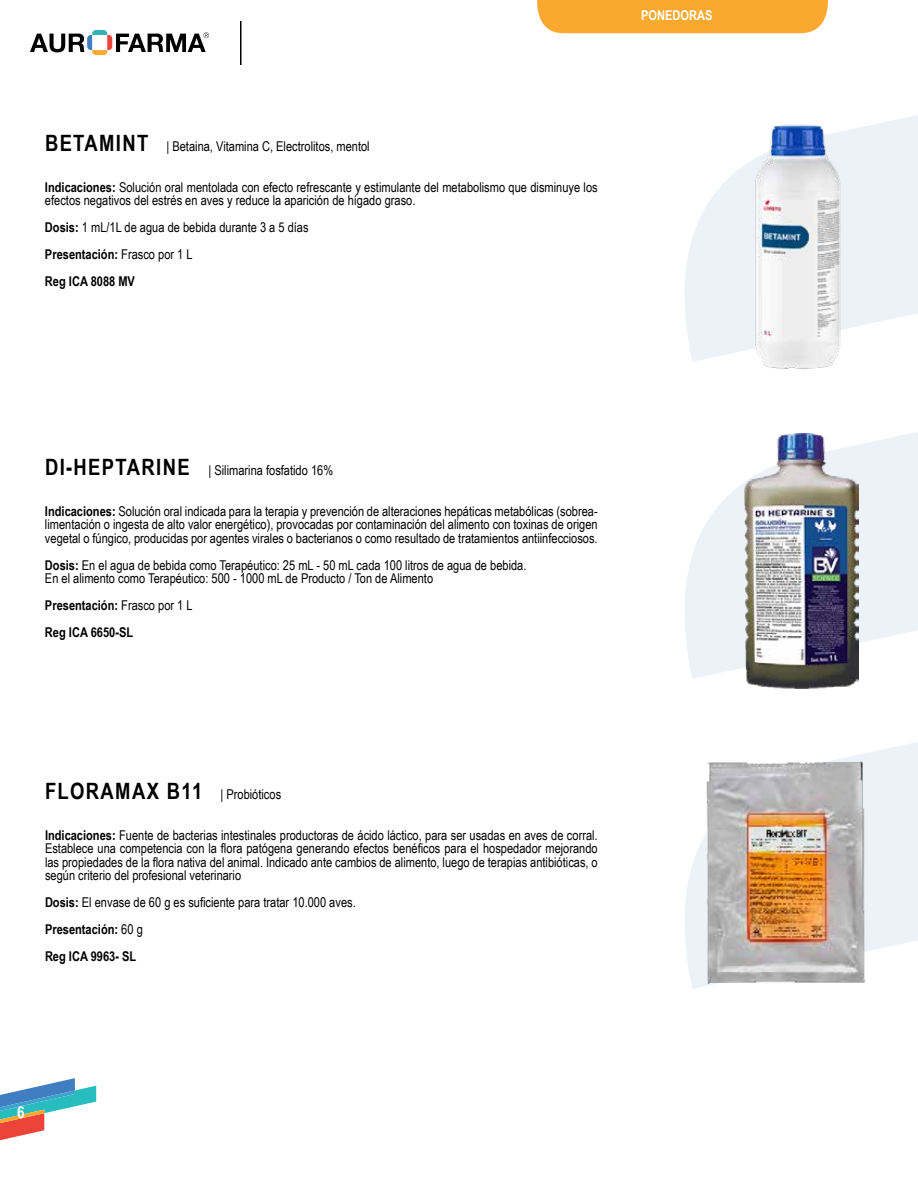
<style>
.page{position:relative;width:918px;height:1188px;background:#fff}
.page>*{position:absolute;margin:0;border:0;box-sizing:border-box;transform-origin:0 0}
.t1{font:700 16.5px "Arial Narrow";color:#fff}
.t2{font:13.5px/13.5px "Arial Narrow";color:#000}
.t3{font:700 13.5px/27px "Arial Narrow";color:#000}
.t4{font:700 13.5px "Arial Narrow";color:#fff}
.s1{font-weight:700;font-size:22.5px}
.s2{font-weight:700}
.s3{font-weight:400}
</style>
<div class="page">
<svg style="left:0;top:1078px;width:96px;height:62px"></svg>
<svg style="left:30px;top:30px;width:179px;height:25px"></svg>
<hr style="left:240px;top:21px;width:2px;height:44px;background:#000">
<div style="left:537px;top:0;width:291px;height:33px;background:#faa82f"></div>
<svg style="left:685px;top:115px;width:233px;height:247px;fill:#ecf2f8"></svg>
<svg style="left:685px;top:432px;width:233px;height:247px;fill:#ecf2f8"></svg>
<svg style="left:685px;top:742px;width:233px;height:232px;fill:#ecf2f8"></svg>
<img style="left:748px;top:115px;width:98px;height:254px">
<img style="left:745px;top:434px;width:114px;height:255px">
<img style="left:690px;top:746px;width:191px;height:243px">
<p class="t4" style="left:641px;top:5px;width:73px">PONEDORAS</p>
<p class="t2" style="left:45px;top:139px;width:326px"><span class="s1">BETAMINT</span> | Betaina, Vitamina C, Electrolitos, mentol</p>
<p class="t2" style="left:45px;top:180px;width:554px"><span class="s2">Indicaciones:</span> Solución oral mentolada con efecto refrescante y estimulante del metabolismo que disminuye los efectos negativos del estrés en aves y reduce la aparición de hígado graso.</p>
<p class="t2" style="left:45px;top:214px;width:265px;line-height:27px"><span class="s2">Dosis:</span> 1 mL/1L de agua de bebida durante 3 a 5 días<br><span class="s2">Presentación:</span> Frasco por 1 L<br><span class="s2">Reg ICA 8088 MV</span></p>
<p class="t2" style="left:45px;top:463px;width:290px"><span class="s1">DI-HEPTARINE</span> | Silimarina fosfatido 16%</p>
<p class="t2" style="left:45px;top:504px;width:554px;text-align:justify"><span class="s2">Indicaciones:</span> Solución oral indicada para la terapia y prevención de alteraciones hepáticas metabólicas (sobrea&shy;limentación o ingesta de alto valor energético), provocadas por contaminación del alimento con toxinas de origen vegetal o fúngico, producidas por agentes virales o bacterianos o como resultado de tratamientos antiinfecciosos.</p>
<p class="t2" style="left:45px;top:558px;width:483px"><span class="s2">Dosis:</span> En el agua de bebida como Terapéutico: 25 mL - 50 mL cada 100 litros de agua de bebida.<br>En el alimento como Terapéutico: 500 - 1000 mL de Producto / Ton de Alimento</p>
<p class="t3" style="left:45px;top:591px;width:149px">Presentación: <span class="s3">Frasco por 1 L<br></span>Reg ICA 6650-SL</p>
<p class="t2" style="left:45px;top:787px;width:238px"><span class="s1">FLORAMAX B11</span> | Probióticos</p>
<p class="t2" style="left:45px;top:828px;width:554px;text-align:justify"><span class="s2">Indicaciones:</span> Fuente de bacterias intestinales productoras de ácido láctico, para ser usadas en aves de corral.<br>Establece una competencia con la flora patógena generando efectos benéficos para el hospedador mejorando las propiedades de la flora nativa del animal. Indicado ante cambios de alimento, luego de terapias antibióticas, o según criterio del profesional veterinario</p>
<p class="t2" style="left:45px;top:889px;width:312px;line-height:27px"><span class="s2">Dosis:</span> El envase de 60 g es suficiente para tratar 10.000 aves.<br><span class="s2">Presentación:</span> 60 g<br><span class="s2">Reg ICA 9963- SL</span></p>
<p class="t1" style="left:17px;top:1100px;width:9px">6</p>
</div>
